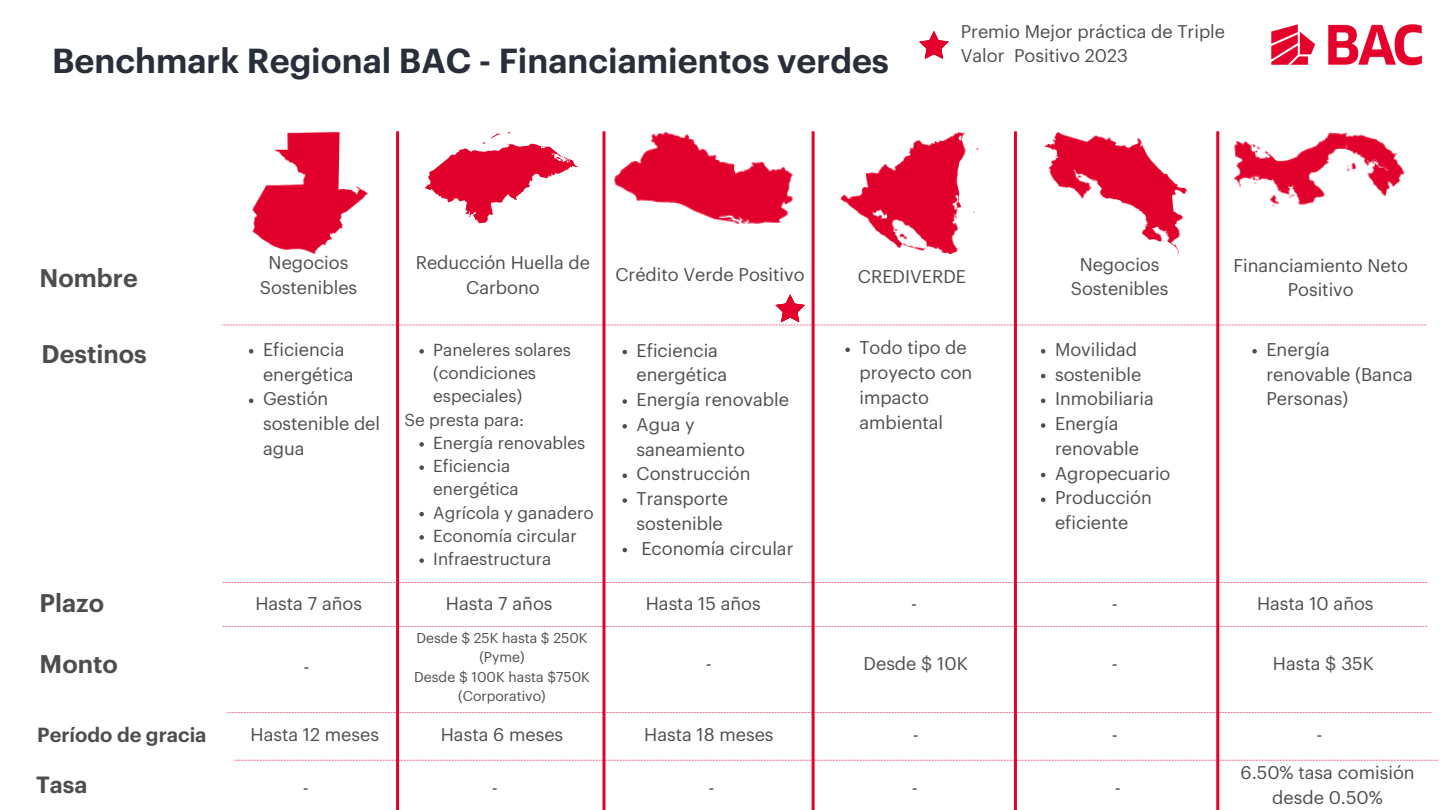
<style>
.page{position:relative;width:1440px;height:810px;background:#fff}
.page>*{position:absolute;margin:0;border:0;box-sizing:border-box;transform-origin:0 0}
.t1{font:600 34px "Graphik";color:#2a2e3a}
.t2{font:600 25px "Graphik";color:#4d4d4f}
.t3{font:600 23px "Graphik";color:#4d4d4f}
.t4{font:600 20px "Graphik";color:#4d4d4f}
.t5{font:18px/24.8px "Graphik";color:#4d4d4f}
.t6{font:17px/23.2px "Graphik";color:#4d4d4f}
.t7{font:14px/19.5px "Graphik";color:#4d4d4f;text-align:center}
</style>
<div class="page">
<img style="left:1271px;top:24px;width:152px;height:42px">
<img style="left:252px;top:131px;width:116px;height:123px">
<img style="left:425px;top:131px;width:154px;height:93px">
<img style="left:614px;top:131px;width:179px;height:93px">
<img style="left:841px;top:132px;width:141px;height:122px">
<img style="left:1234px;top:132px;width:171px;height:75px">
<img style="left:1044px;top:132px;width:144px;height:122px">
<svg style="left:623px;top:350px;width:4px;height:4px"></svg>
<svg style="left:623px;top:399px;width:4px;height:5px"></svg>
<svg style="left:623px;top:424px;width:4px;height:5px"></svg>
<svg style="left:623px;top:474px;width:4px;height:4px"></svg>
<svg style="left:623px;top:498px;width:4px;height:5px"></svg>
<svg style="left:623px;top:548px;width:4px;height:4px"></svg>
<svg style="left:222px;top:582px;width:1205px;height:1px"></svg>
<svg style="left:222px;top:626px;width:1205px;height:1px"></svg>
<svg style="left:227px;top:712px;width:1204px;height:1px"></svg>
<hr style="left:396px;top:131px;width:3px;height:679px;background:#e4002b">
<hr style="left:603px;top:131px;width:3px;height:679px;background:#e4002b">
<hr style="left:812px;top:131px;width:3px;height:679px;background:#e4002b">
<hr style="left:1014px;top:131px;width:3px;height:679px;background:#e4002b">
<hr style="left:1216px;top:131px;width:3px;height:679px;background:#e4002b">
<svg style="left:222px;top:294px;width:1204px;height:32px"></svg>
<svg style="left:919px;top:31px;width:30px;height:28px"></svg>
<svg style="left:249px;top:349px;width:4px;height:5px"></svg>
<svg style="left:249px;top:399px;width:4px;height:4px"></svg>
<svg style="left:419px;top:349px;width:5px;height:5px"></svg>
<svg style="left:419px;top:442px;width:5px;height:5px"></svg>
<svg style="left:419px;top:465px;width:5px;height:5px"></svg>
<svg style="left:419px;top:512px;width:5px;height:4px"></svg>
<svg style="left:419px;top:535px;width:5px;height:5px"></svg>
<svg style="left:419px;top:558px;width:5px;height:5px"></svg>
<svg style="left:1041px;top:349px;width:4px;height:5px"></svg>
<svg style="left:1041px;top:374px;width:4px;height:4px"></svg>
<svg style="left:1041px;top:399px;width:4px;height:4px"></svg>
<svg style="left:1041px;top:423px;width:4px;height:5px"></svg>
<svg style="left:1041px;top:473px;width:4px;height:4px"></svg>
<svg style="left:1041px;top:498px;width:4px;height:4px"></svg>
<svg style="left:845px;top:348px;width:5px;height:4px"></svg>
<svg style="left:1252px;top:349px;width:5px;height:5px"></svg>
<svg style="left:234px;top:760px;width:1204px;height:1px"></svg>
<p class="t1" style="left:52px;top:45px;width:838px">Benchmark Regional BAC - Financiamientos verdes</p>
<p class="t5" style="left:961px;top:19px;width:266px">Premio Mejor práctica de Triple<br>Valor Positivo 2023</p>
<p class="t2" style="left:40px;top:266px;width:100px">Nombre</p>
<p class="t5" style="left:260px;top:251px;width:99px;text-align:center">Negocios<br>Sostenibles</p>
<p class="t5" style="left:416px;top:251px;width:176px;text-align:center">Reducción Huella de<br>Carbono</p>
<p class="t2" style="left:42px;top:342px;width:107px">Destinos</p>
<p class="t5" style="left:263px;top:338px;width:92px">Eficiencia energética</p>
<p class="t5" style="left:263px;top:387px;width:119px">Gestión sostenible del agua</p>
<p class="t6" style="left:433px;top:339px;width:139px">Paneleres solares (condiciones especiales)</p>
<p class="t6" style="left:404px;top:409px;width:121px">Se presta para:</p>
<p class="t6" style="left:433px;top:432px;width:154px">Energía renovables</p>
<p class="t6" style="left:433px;top:455px;width:87px">Eficiencia energética</p>
<p class="t6" style="left:433px;top:502px;width:162px">Agrícola y ganadero</p>
<p class="t6" style="left:433px;top:525px;width:145px">Economía circular</p>
<p class="t6" style="left:433px;top:548px;width:120px">Infraestructura</p>
<p class="t5" style="left:615px;top:263px;width:191px">Crédito Verde Positivo</p>
<p class="t5" style="left:1071px;top:253px;width:99px;text-align:center">Negocios<br>Sostenibles</p>
<p class="t5" style="left:1233px;top:253px;width:176px;text-align:center">Financiamiento Neto<br>Positivo</p>
<p class="t5" style="left:858px;top:265px;width:110px">CREDIVERDE</p>
<p class="t5" style="left:637px;top:338px;width:92px">Eficiencia energética</p>
<p class="t5" style="left:637px;top:388px;width:154px">Energía renovable</p>
<p class="t5" style="left:637px;top:413px;width:110px">Agua y saneamiento</p>
<p class="t5" style="left:637px;top:462px;width:116px">Construcción</p>
<p class="t5" style="left:637px;top:487px;width:93px">Transporte sostenible</p>
<p class="t5" style="left:641px;top:536px;width:154px">Economía circular</p>
<p class="t5" style="left:860px;top:336px;width:114px">Todo tipo de proyecto con impacto ambiental</p>
<p class="t5" style="left:1055px;top:338px;width:83px">Movilidad</p>
<p class="t5" style="left:1055px;top:362px;width:88px">sostenible</p>
<p class="t5" style="left:1055px;top:387px;width:100px">Inmobiliaria</p>
<h6 class="t5" style="left:1055px;top:412px;width:86px">Energía renovable</h6>
<p class="t5" style="left:1055px;top:461px;width:117px">Agropecuario</p>
<p class="t5" style="left:1055px;top:486px;width:98px">Producción eficiente</p>
<p class="t5" style="left:1266px;top:338px;width:148px">Energía renovable (Banca<br>Personas)</p>
<p class="t2" style="left:40px;top:591px;width:66px">Plazo</p>
<p class="t5" style="left:255px;top:592px;width:108px">Hasta 7 años</p>
<p class="t5" style="left:446px;top:592px;width:108px">Hasta 7 años</p>
<p class="t5" style="left:646px;top:592px;width:116px">Hasta 15 años</p>
<p class="t5" style="left:911px;top:592px;width:8px">-</p>
<p class="t5" style="left:1112px;top:592px;width:8px">-</p>
<p class="t5" style="left:1257px;top:592px;width:118px">Hasta 10 años</p>
<p class="t2" style="left:40px;top:652px;width:80px">Monto</p>
<p class="t5" style="left:303px;top:655px;width:8px">-</p>
<p class="t7" style="left:417px;top:629px;width:173px">Desde $ 25K hasta $ 250K (Pyme)</p>
<p class="t7" style="left:414px;top:668px;width:177px">Desde $ 100K hasta $750K (Corporativo)</p>
<p class="t5" style="left:706px;top:652px;width:8px">-</p>
<p class="t5" style="left:864px;top:652px;width:106px">Desde $ 10K</p>
<p class="t5" style="left:1112px;top:652px;width:8px">-</p>
<p class="t5" style="left:1273px;top:652px;width:102px">Hasta $ 35K</p>
<p class="t4" style="left:37px;top:726px;width:171px">Período de gracia</p>
<p class="t5" style="left:251px;top:723px;width:130px">Hasta 12 meses</p>
<p class="t5" style="left:441px;top:723px;width:124px">Hasta 6 meses</p>
<p class="t5" style="left:644px;top:723px;width:131px">Hasta 18 meses</p>
<p class="t5" style="left:913px;top:723px;width:8px">-</p>
<p class="t5" style="left:1112px;top:723px;width:8px">-</p>
<p class="t5" style="left:1316px;top:723px;width:8px">-</p>
<p class="t3" style="left:36px;top:774px;width:53px">Tasa</p>
<p class="t5" style="left:303px;top:776px;width:8px">-</p>
<p class="t5" style="left:492px;top:776px;width:8px">-</p>
<p class="t5" style="left:708px;top:776px;width:8px">-</p>
<p class="t5" style="left:912px;top:776px;width:8px">-</p>
<p class="t5" style="left:1115px;top:776px;width:8px">-</p>
<p class="t5" style="left:1241px;top:761px;width:176px;text-align:center">6.50% tasa comisión desde 0.50%</p>
</div>
